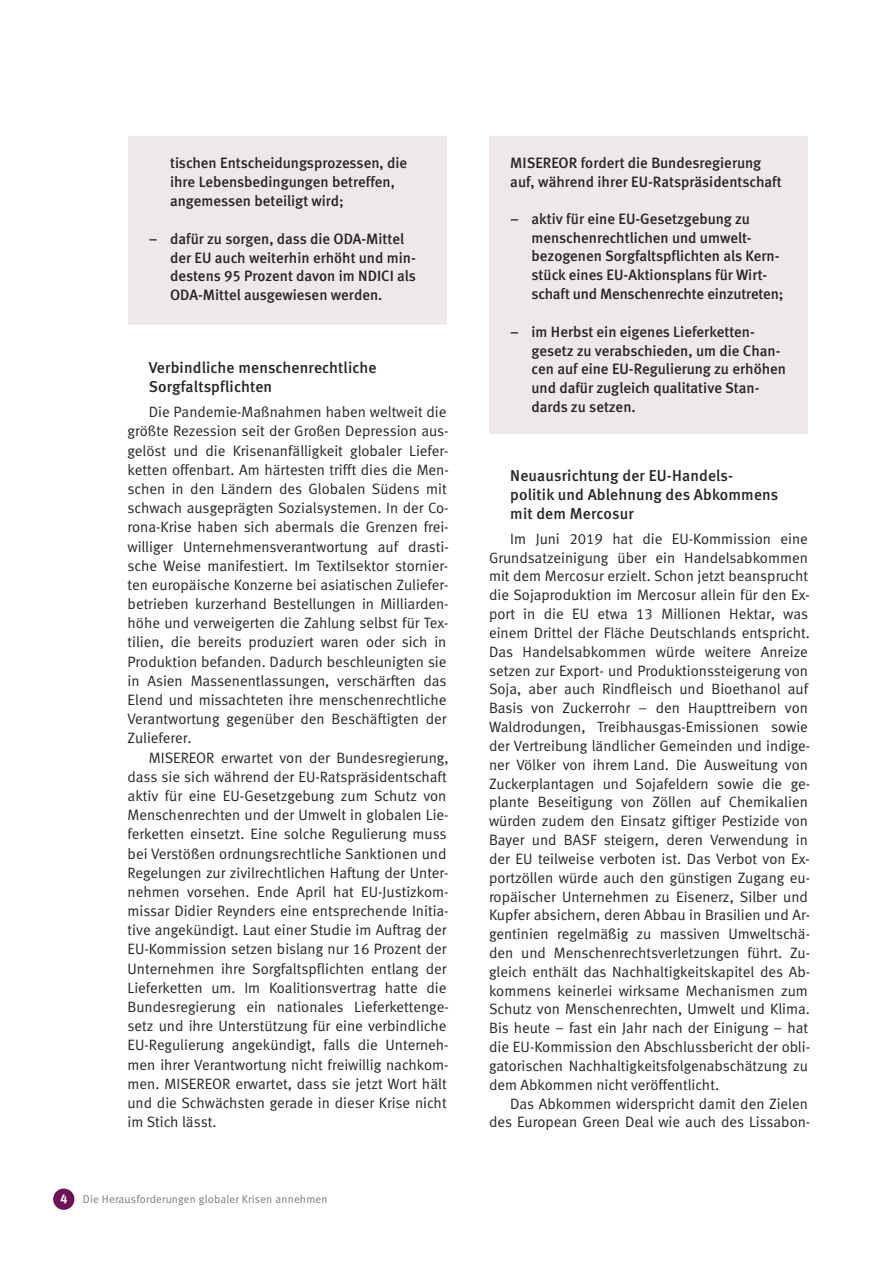
<style>
.page{position:relative;width:893px;height:1263px;background:#fff}
.page>*{position:absolute;margin:0;border:0;box-sizing:border-box;transform-origin:0 0}
.t1{font:15.75px/18.8px "Meta Medium LF";letter-spacing:.01em;color:#272526}
.t2{font:15px/19.2px "Meta Normal LF";color:#272526}
.t3{font:15px/18.8px "Meta Medium LF";color:#272526}
.t4{font:11.25px "Meta Normal LF";letter-spacing:.015em;color:#7d7c7d}
.s1{font-family:"Meta Plus Bold Caps";font-size:12.75px;color:#fff}
</style>
<div class="page">
<div style="left:489px;top:136px;width:319px;height:298px;background:#efe8ea"></div>
<div style="left:128px;top:136px;width:318px;height:189px;background:#efe8ea"></div>
<div style="left:53px;top:1188px;width:21px;height:22px;background:#6d1254;border-radius:50%"></div>
<p class="t3" style="left:170px;top:155px;width:239px">tischen Entscheidungsprozessen, die ihre Lebensbedingungen betreffen, angemessen beteiligt wird;</p>
<p class="t3" style="left:170px;top:231px;width:247px;text-indent:-21px">– dafür zu sorgen, dass die ODA-Mittel der EU auch weiterhin erhöht und min&shy;destens 95 Prozent davon im NDICI als ODA-Mittel ausgewiesen werden.</p>
<p class="t1" style="left:149px;top:360px;width:229px">Verbindliche menschenrechtliche<br>Sorgfaltspflichten</p>
<p class="t2" style="left:128px;top:404px;width:323px;text-indent:21px">Die Pandemie-Maßnahmen haben weltweit die größte Rezession seit der Großen Depression aus&shy;gelöst und die Krisenanfälligkeit globaler Liefer&shy;ketten offenbart. Am härtesten trifft dies die Men&shy;schen in den Ländern des Globalen Südens mit schwach ausgeprägten Sozialsystemen. In der Co&shy;rona-Krise haben sich abermals die Grenzen frei&shy;williger Unternehmensverantwortung auf drasti&shy;sche Weise manifestiert. Im Textilsektor stornier&shy;ten europäische Konzerne bei asiatischen Zuliefer&shy;betrieben kurzerhand Bestellungen in Milliarden&shy;höhe und verweigerten die Zahlung selbst für Tex&shy;tilien, die bereits produziert waren oder sich in Produktion befanden. Dadurch beschleunigten sie in Asien Massenentlassungen, verschärften das Elend und missachteten ihre menschenrechtliche Verantwortung gegenüber den Beschäftigten der Zulieferer.</p>
<p class="t2" style="left:128px;top:749px;width:323px;text-indent:21px">MISEREOR erwartet von der Bundesregierung, dass sie sich während der EU-Ratspräsidentschaft aktiv für eine EU-Gesetzgebung zum Schutz von Menschenrechten und der Umwelt in globalen Lie&shy;ferketten einsetzt. Eine solche Regulierung muss bei Verstößen ordnungsrechtliche Sanktionen und Regelungen zur zivilrechtlichen Haftung der Unter&shy;nehmen vorsehen. Ende April hat EU-Justizkom&shy;missar Didier Reynders eine entsprechende Initia&shy;tive angekündigt. Laut einer Studie im Auftrag der EU-Kommission setzen bislang nur 16 Prozent der Unternehmen ihre Sorgfaltspflichten entlang der Lieferketten um. Im Koalitionsvertrag hatte die Bundesregierung ein nationales Lieferkettenge&shy;setz und ihre Unterstützung für eine verbindliche EU-Regulierung angekündigt, falls die Unterneh&shy;men ihrer Verantwortung nicht freiwillig nachkom&shy;men. MISEREOR erwartet, dass sie jetzt Wort hält und die Schwächsten gerade in dieser Krise nicht im Stich lässt.</p>
<p class="t4" style="left:60px;top:1195px;width:269px"><span class="s1">4</span> Die Herausforderungen globaler Krisen annehmen</p>
<p class="t3" style="left:510px;top:155px;width:273px">MISEREOR fordert die Bundesregierung auf, während ihrer EU-Ratspräsidentschaft</p>
<p class="t3" style="left:531px;top:211px;width:254px;text-indent:-21px">– aktiv für eine EU-Gesetzgebung zu menschenrechtlichen und umwelt&shy;bezogenen Sorgfaltspflichten als Kern&shy;stück eines EU-Aktionsplans für Wirt&shy;schaft und Menschenrechte einzutreten;</p>
<p class="t3" style="left:531px;top:324px;width:256px;text-indent:-21px">– im Herbst ein eigenes Lieferketten&shy;gesetz zu verabschieden, um die Chan&shy;cen auf eine EU-Regulierung zu erhöhen und dafür zugleich qualitative Stan&shy;dards zu setzen.</p>
<p class="t1" style="left:510px;top:468px;width:270px">Neuausrichtung der EU-Handels&shy;politik und Ablehnung des Abkommens mit dem Mercosur</p>
<p class="t2" style="left:489px;top:531px;width:323px;line-height:18.8px;text-indent:21px">Im Juni 2019 hat die EU-Kommission eine Grundsatzeinigung über ein Handelsabkommen mit dem Mercosur erzielt. Schon jetzt beansprucht die Sojaproduktion im Mercosur allein für den Ex&shy;port in die EU etwa 13 Millionen Hektar, was einem Drittel der Fläche Deutschlands entspricht.<br>Das Handelsabkommen würde weitere Anreize setzen zur Export- und Produktionssteigerung von Soja, aber auch Rindfleisch und Bioethanol auf Basis von Zuckerrohr – den Haupttreibern von Waldrodungen, Treibhausgas-Emissionen sowie der Vertreibung ländlicher Gemeinden und indige&shy;ner Völker von ihrem Land. Die Ausweitung von Zuckerplantagen und Sojafeldern sowie die ge&shy;plante Beseitigung von Zöllen auf Chemikalien würden zudem den Einsatz giftiger Pestizide von Bayer und BASF steigern, deren Verwendung in der EU teilweise verboten ist. Das Verbot von Ex&shy;portzöllen würde auch den günstigen Zugang eu&shy;ropäischer Unternehmen zu Eisenerz, Silber und Kupfer absichern, deren Abbau in Brasilien und Ar&shy;gentinien regelmäßig zu massiven Umweltschä&shy;den und Menschenrechtsverletzungen führt. Zu&shy;gleich enthält das Nachhaltigkeitskapitel des Ab&shy;kommens keinerlei wirksame Mechanismen zum Schutz von Menschenrechten, Umwelt und Klima.<br>Bis heute – fast ein Jahr nach der Einigung – hat die EU-Kommission den Abschlussbericht der obli&shy;gatorischen Nachhaltigkeitsfolgenabschätzung zu dem Abkommen nicht veröffentlicht.</p>
<p class="t2" style="left:489px;top:1095px;width:323px;text-align:right">Das Abkommen widerspricht damit den Zielen des European Green Deal wie auch des Lissabon-</p>
</div>
